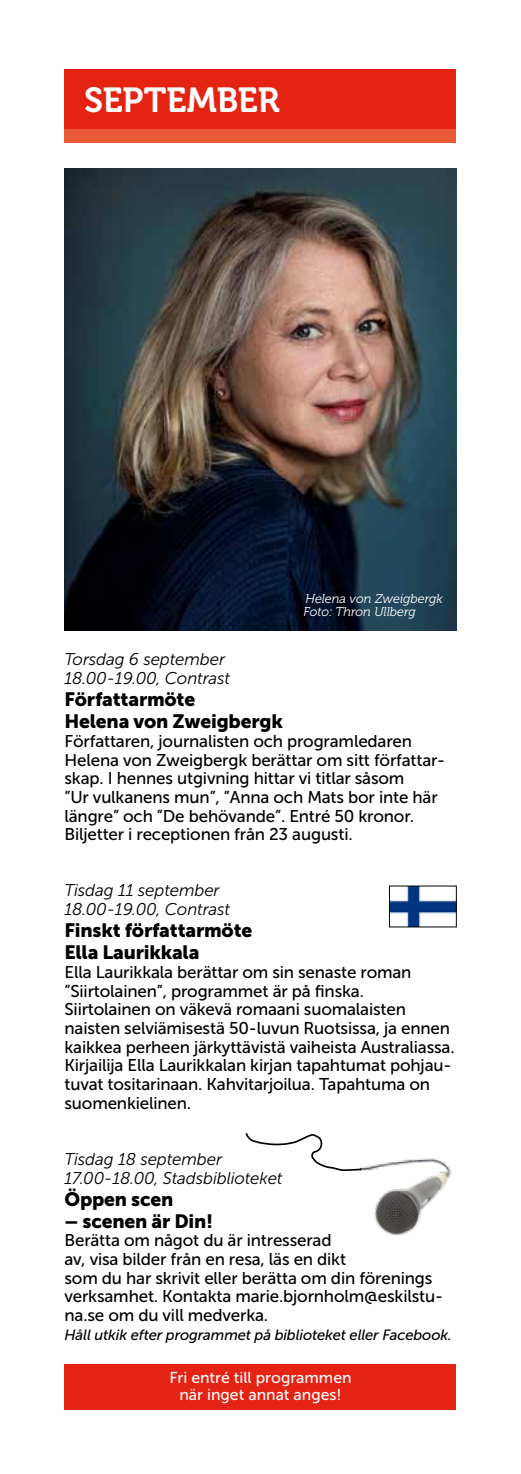
<style>
.page{position:relative;width:521px;height:1474px;background:#fff}
.page>*{position:absolute;margin:0;border:0;box-sizing:border-box;transform-origin:0 0}
.t1{font:34.65px "Museo 700";letter-spacing:-.005em;color:#fff}
.t2{font:19.25px/22.1px "Museo Sans 900";letter-spacing:-.01em;color:#000}
.t3{font:16.97px/18.7px "Museo Sans 500";letter-spacing:-.01em;color:#000}
.t4{font:italic 16.97px/18.7px "Museo Sans 300";letter-spacing:-.01em;color:#000}
.t5{font:15.75px/17.5px "Museo Sans 500";color:#fff;text-align:center}
.t6{font:italic 14.88px "Museo Sans 500";letter-spacing:-.01em;color:#000}
.t7{font:italic 12.78px "Museo 300";color:#fff}
</style>
<div class="page">
<div style="left:64px;top:69px;width:392px;height:62px;background:#e42313"></div>
<div style="left:64px;top:129px;width:392px;height:14px;background:#eb5a37"></div>
<img style="left:391px;top:887px;width:63px;height:38px">
<img style="left:363px;top:1158px;width:89px;height:78px">
<svg style="left:245px;top:1133px;width:118px;height:39px"></svg>
<img style="left:64px;top:169px;width:392px;height:461px">
<div style="left:64px;top:1364px;width:392px;height:45px;background:#e42313"></div>
<h1 class="t1" style="left:84px;top:81px;width:197px">SEPTEMBER</h1>
<p class="t7" style="left:306px;top:591px;width:139px">Helena von Zweigbergk</p>
<p class="t7" style="left:304px;top:605px;width:114px">Foto: Thron Ullberg</p>
<p class="t4" style="left:64px;top:650px;width:167px">Torsdag 6 september<br>18.00-19.00, Contrast</p>
<p class="t2" style="left:64px;top:688px;width:220px">Författarmöte<br>Helena von Zweigbergk</p>
<p class="t3" style="left:64px;top:731px;width:382px">Författaren, journalisten och programledaren Helena von Zweigbergk berättar om sitt författar&shy;skap. I hennes utgivning hittar vi titlar såsom<br>”Ur vulkanens mun”, ”Anna och Mats bor inte här längre” och ”De behövande”. Entré 50 kronor.<br>Biljetter i receptionen från 23 augusti.</p>
<p class="t4" style="left:64px;top:881px;width:167px">Tisdag 11 september<br>18.00-19.00, Contrast</p>
<p class="t2" style="left:64px;top:919px;width:189px">Finskt författarmöte<br>Ella Laurikkala</p>
<p class="t3" style="left:64px;top:962px;width:392px">Ella Laurikkala berättar om sin senaste roman ”Siirtolainen”, programmet är på finska.<br>Siirtolainen on väkevä romaani suomalaisten naisten selviämisestä 50-luvun Ruotsissa, ja ennen kaikkea perheen järkyttävistä vaiheista Australiassa.<br>Kirjailija Ella Laurikkalan kirjan tapahtumat pohjau&shy;tuvat tositarinaan. Kahvitarjoilua. Tapahtuma on suomenkielinen.</p>
<p class="t4" style="left:64px;top:1149px;width:220px">Tisdag 18 september<br>17.00-18.00, Stadsbiblioteket</p>
<p class="t2" style="left:64px;top:1187px;width:110px">Öppen scen</p>
<p class="t2" style="left:64px;top:1209px;width:150px">– scenen är Din!</p>
<p class="t3" style="left:64px;top:1231px;width:380px">Berätta om något du är intresserad<br>av, visa bilder från en resa, läs en dikt<br>som du har skrivit eller berätta om din förenings verksamhet. Kontakta marie.bjornholm@eskilstu&shy;na.se om du vill medverka.</p>
<p class="t6" style="left:64px;top:1326px;width:389px">Håll utkik efter programmet på biblioteket eller Facebook.</p>
<p class="t5" style="left:169px;top:1368px;width:184px">Fri entré till programmen när inget annat anges!</p>
</div>
